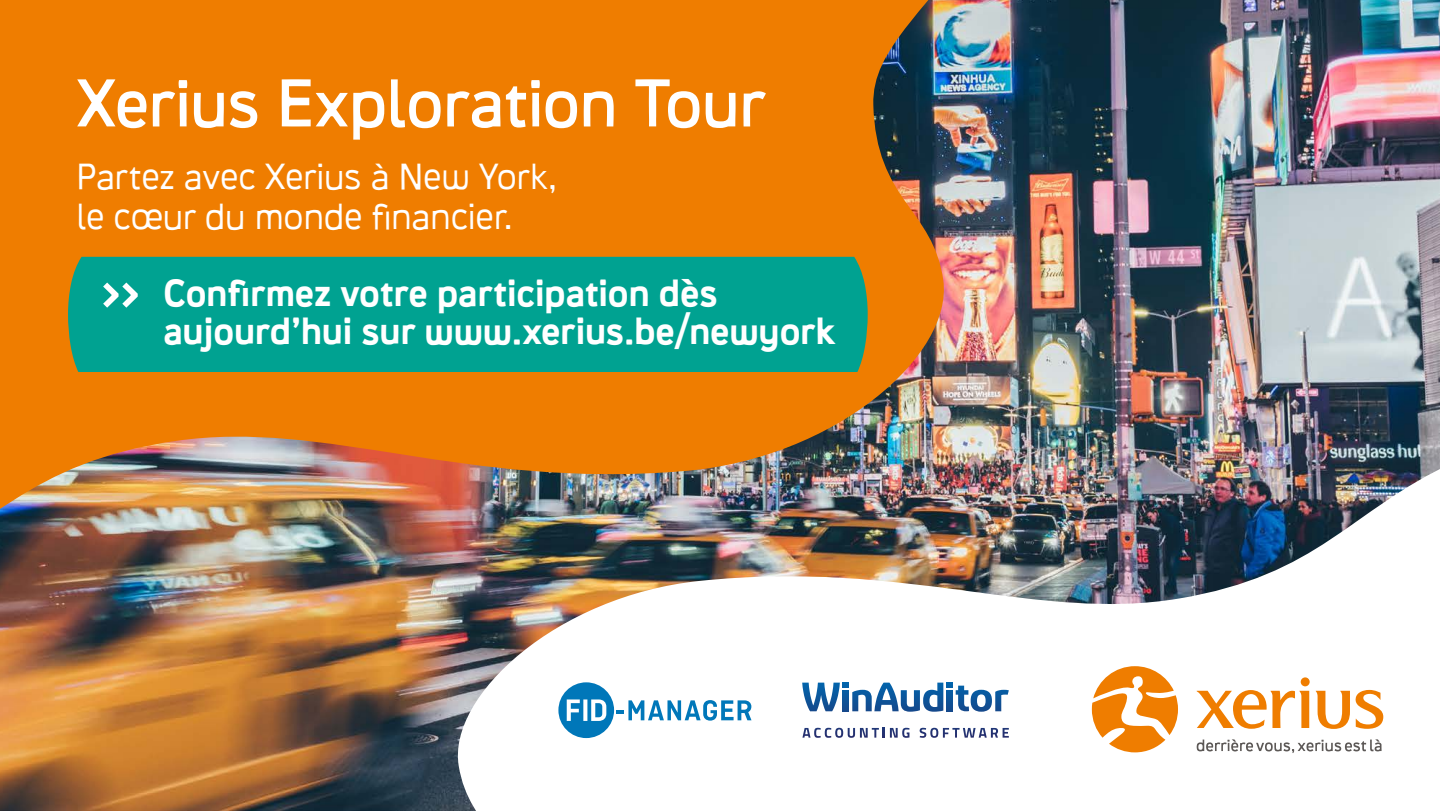
<style>
.page{position:relative;width:1440px;height:811px;background:#fff}
.page>*{position:absolute;margin:0;border:0;box-sizing:border-box;transform-origin:0 0}
.t1{font:66px "Crank 8";letter-spacing:-.015em;color:#fff}
.t2{font:51px "Crank 8 Plus Two";color:#fff}
.t3{font:36px/38px "Crank 8 Plus Two";letter-spacing:-.005em;color:#fff}
.t4{font:36px/40px "Crank 8 Minus Two";letter-spacing:-.01em;color:#fff}
</style>
<div class="page">
<img style="left:0;top:0;width:1440px;height:810px">
<img style="left:0;top:0;width:1114px;height:629px">
<img style="left:309px;top:412px;width:1131px;height:398px">
<svg style="left:558px;top:682px;width:194px;height:55px"></svg>
<svg style="left:802px;top:682px;width:207px;height:29px"></svg>
<svg style="left:802px;top:727px;width:107px;height:10px"></svg>
<svg style="left:920px;top:727px;width:89px;height:10px"></svg>
<svg style="left:1092px;top:665px;width:86px;height:87px"></svg>
<svg style="left:1197px;top:676px;width:186px;height:52px"></svg>
<svg style="left:1197px;top:739px;width:185px;height:13px"></svg>
<div style="left:68px;top:257px;width:800px;height:115px;background:#00a291"></div>
<h1 class="t1" style="left:77px;top:62px;width:690px">Xerius Exploration Tour</h1>
<p class="t4" style="left:77px;top:156px;width:482px">Partez avec Xerius à New York, le cœur du monde financier.</p>
<h2 class="t2" style="left:101px;top:258px;width:40px">››</h2>
<p class="t3" style="left:163px;top:273px;width:674px">Confirmez votre participation dès aujourd’hui sur www.xerius.be/newyork</p>
</div>
